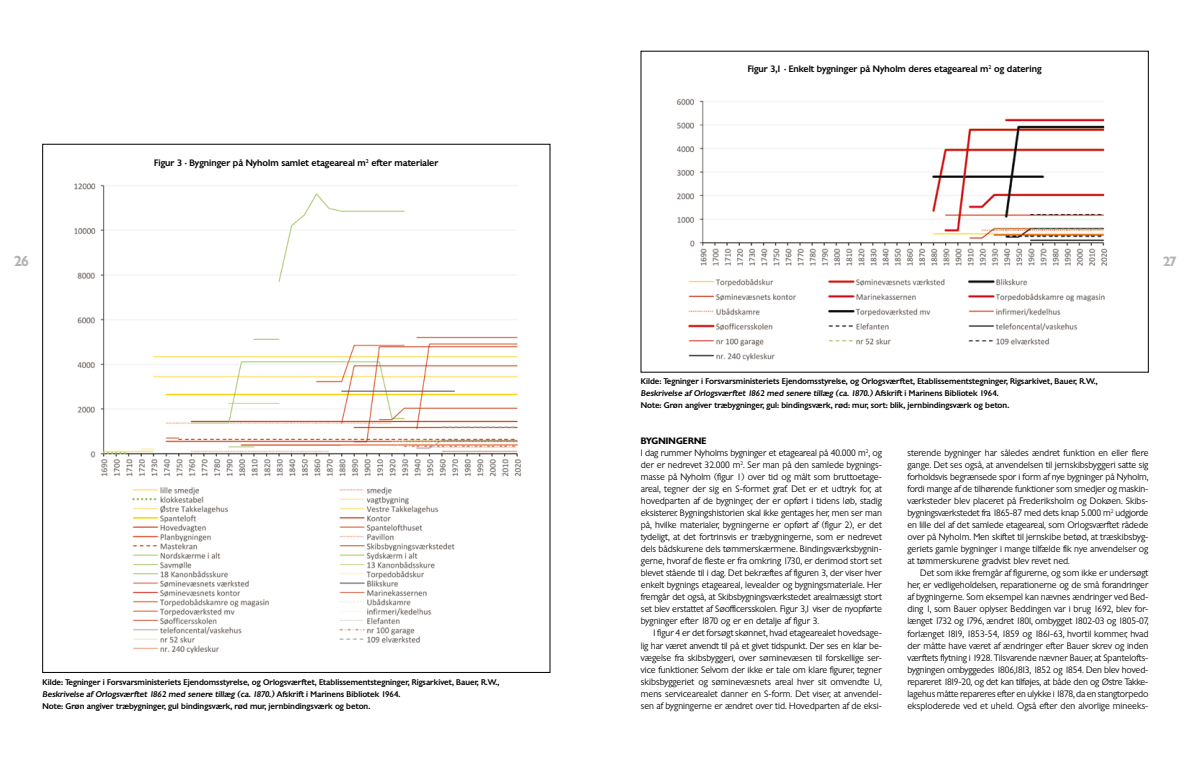
<style>
.page{position:relative;width:1191px;height:766px;background:#fff}
.page>*{position:absolute;margin:0;border:0;box-sizing:border-box;transform-origin:0 0}
.t1{font:600 14px "Chantilly";color:#b1b3b4}
.t2{font:600 13px "Chantilly";color:#b1b3b4}
.t3{font:300 9px/12px "Chantilly";color:#000;text-align:justify}
.t4{font:500 9px "Chantilly";color:#000}
.t5{font:500 8px/12px "Chantilly";color:#000}
.s1{font-weight:600}
</style>
<div class="page">
<img style="left:74px;top:183px;width:447px;height:471px">
<img style="left:676px;top:98px;width:432px;height:262px">
<h1 class="t1" style="left:14px;top:252px;width:16px">26</h1>
<p class="t4" style="left:154px;top:157px;width:286px">Figur 3 · Bygninger på Nyholm samlet etageareal m<sup>2</sup> efter materialer</p>
<p class="t5" style="left:43px;top:675px;width:458px">Kilde: Tegninger i Forsvarsministeriets Ejendomsstyrelse, og Orlogsværftet, Etablissementstegninger, Rigsarkivet, Bauer, R.W.,<br>Beskrivelse af Orlogsværftet 1862 med senere tillæg (ca. 1870.) Afskrift i Marinens Bibliotek 1964.<br>Note: Grøn angiver træbygninger, gul bindingsværk, rød mur, jernbindingsværk og beton.</p>
<p class="t4" style="left:747px;top:63px;width:295px">Figur 3,1 · Enkelt bygninger på Nyholm deres etageareal m<sup>2</sup> og datering</p>
<h2 class="t2" style="left:1163px;top:252px;width:15px">27</h2>
<p class="t5" style="left:641px;top:375px;width:458px">Kilde: Tegninger i Forsvarsministeriets Ejendomsstyrelse, og Orlogsværftet, Etablissementstegninger, Rigsarkivet, Bauer, R.W.,<br>Beskrivelse af Orlogsværftet 1862 med senere tillæg (ca. 1870.) Afskrift i Marinens Bibliotek 1964.<br>Note: Grøn angiver træbygninger, gul: bindingsværk, rød: mur, sort: blik, jernbindingsværk og beton.</p>
<p class="t3" style="left:641px;top:435px;width:242px;text-align:left"><span class="s1">BYGNINGERNE<br></span>I dag rummer Nyholms bygninger et etageareal på 40.000 m<sup>2</sup>, og der er nedrevet 32.000 m<sup>2</sup>. Ser man på den samlede bygnings&shy;masse på Nyholm (figur 1) over tid og målt som bruttoetage&shy;areal, tegner der sig en S-formet graf. Det er et udtryk for, at hovedparten af de bygninger, der er opført i tidens løb, stadig eksisterer. Bygningshistorien skal ikke gentages her, men ser man på, hvilke materialer, bygningerne er opført af (figur 2), er det tydeligt, at det fortrinsvis er træbygningerne, som er nedrevet dels bådskurene dels tømmerskærmene. Bindingsværksbygnin&shy;gerne, hvoraf de fleste er fra omkring 1730, er derimod stort set blevet stående til i dag. Det bekræftes af figuren 3, der viser hver enkelt bygnings etageareal, levealder og bygningsmateriale. Her fremgår det også, at Skibsbygningsværkstedet arealmæssigt stort set blev erstattet af Søofficersskolen. Figur 3,1 viser de nyopførte bygninger efter 1870 og er en detalje af figur 3.</p>
<p class="t3" style="left:641px;top:627px;width:242px;text-indent:13px">I figur 4 er det forsøgt skønnet, hvad etagearealet hovedsage&shy;lig har været anvendt til på et givet tidspunkt. Der ses en klar be&shy;vægelse fra skibsbyggeri, over søminevæsen til forskellige ser&shy;vice funktioner. Selvom der ikke er tale om klare figurer, tegner skibsbyggeriet og søminevæsnets areal hver sit omvendte U, mens servicearealet danner en S-form. Det viser, at anvendel&shy;sen af bygningerne er ændret over tid. Hovedparten af de eksi-</p>
<p class="t3" style="left:907px;top:447px;width:242px">sterende bygninger har således ændret funktion en eller flere gange. Det ses også, at anvendelsen til jernskibsbyggeri satte sig forholdsvis begrænsede spor i form af nye bygninger på Nyholm, fordi mange af de tilhørende funktioner som smedjer og maskin&shy;værksteder blev placeret på Frederiksholm og Dokøen. Skibs&shy;bygningsværkstedet fra 1865-87 med dets knap 5.000 m<sup>2</sup> udgjorde en lille del af det samlede etageareal, som Orlogsværftet rådede over på Nyholm. Men skiftet til jernskibe betød, at træskibsbyg&shy;geriets gamle bygninger i mange tilfælde fik nye anvendelser og at tømmerskurene gradvist blev revet ned.</p>
<p class="t3" style="left:907px;top:567px;width:243px;text-indent:13px">Det som ikke fremgår af figurerne, og som ikke er undersøgt her, er vedligeholdelsen, reparationerne og de små forandringer af bygningerne. Som eksempel kan nævnes ændringer ved Bed&shy;ding 1, som Bauer oplyser. Beddingen var i brug 1692, blev for&shy;længet 1732 og 1796, ændret 1801, ombygget 1802-03 og 1805-07, forlænget 1819, 1853-54, 1859 og 1861-63, hvortil kommer, hvad der måtte have været af ændringer efter Bauer skrev og inden værftets flytning i 1928. Tilsvarende nævner Bauer, at Spantelofts&shy;bygningen ombyggedes 1806,1813, 1852 og 1854. Den blev hoved&shy;repareret 1819-20, og det kan tilføjes, at både den og Østre Takke&shy;lagehus måtte repareres efter en ulykke i 1878, da en stangtorpedo eksploderede ved et uheld. Også efter den alvorlige mineeks-</p>
</div>
